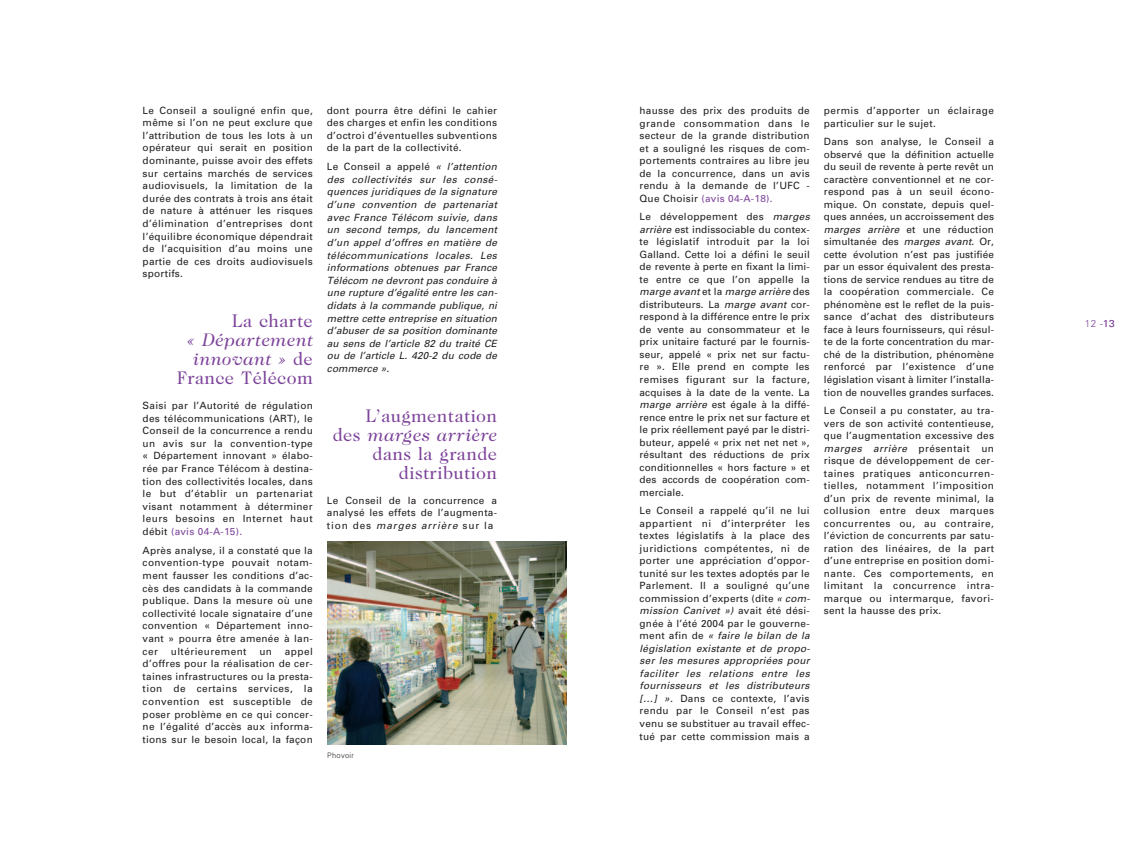
<style>
.page{position:relative;width:1134px;height:851px;background:#fff}
.page>*{position:absolute;margin:0;border:0;box-sizing:border-box;transform-origin:0 0}
.t1{font:18.75px/18.9px "Caslon";letter-spacing:.025em;color:#7d449a;text-align:right}
.t2{font:italic 18.75px/18.9px "Caslon";letter-spacing:.025em;color:#7d449a;text-align:right}
.t3{font:10px/12.5px "Univers";letter-spacing:.025em;color:#231f20;text-align:justify}
.t4{font:italic 10px/12.6px "Univers";letter-spacing:.01em;color:#231f20;text-align:justify}
.t5{font:10px/12.5px "Univers";letter-spacing:.045em;color:#231f20}
.t6{font:300 10px "Univers";color:#7d449a}
.t7{font:300 7.5px "Univers";letter-spacing:.04em;color:#231f20}
.s1{font-style:normal}
.s2{color:#7d449a}
.s3{font-style:italic}
</style>
<div class="page">
<img style="left:327px;top:541px;width:240px;height:203px">
<p class="t3" style="left:143px;top:105px;width:172px">Le Conseil a souligné enfin que, même si l’on ne peut exclure que l’attribution de tous les lots à un opérateur qui serait en position dominante, puisse avoir des effets sur certains marchés de services audiovisuels, la limitation de la durée des contrats à trois ans était de nature à atténuer les risques d’élimination d’entreprises dont l’équilibre économique dépendrait de l’acquisition d’au moins une partie de ces droits audiovisuels sportifs.</p>
<h1 class="t1" style="left:232px;top:311px;width:83px">La charte</h1>
<h1 class="t2" style="left:177px;top:330px;width:138px">« Département innovant » <span class="s1">de<br>France Télécom</span></h1>
<p class="t3" style="left:143px;top:400px;width:172px">Saisi par l’Autorité de régulation des télécommunications (ART), le Conseil de la concurrence a rendu un avis sur la convention-type « Département innovant » élabo&shy;rée par France Télécom à destina&shy;tion des collectivités locales, dans le but d’établir un partenariat visant notamment à déterminer leurs besoins en Internet haut débit <span class="s2">(avis 04-A-15).</span></p>
<p class="t3" style="left:143px;top:544px;width:172px">Après analyse, il a constaté que la convention-type pouvait notam&shy;ment fausser les conditions d’ac&shy;cès des candidats à la commande publique. Dans la mesure où une collectivité locale signataire d’une convention « Département inno&shy;vant » pourra être amenée à lan&shy;cer</p>
<p class="t3" style="left:143px;top:645px;width:172px;text-indent:142px">appel d’offres pour la réalisation de cer&shy;taines infrastructures ou la presta&shy;tion de certains services, la convention est susceptible de poser problème en ce qui concer&shy;ne l’égalité d’accès aux informa&shy;tions sur le besoin local, la façon</p>
<p class="t5" style="left:171px;top:645px;width:77px">ultérieurement</p>
<p class="t3" style="left:259px;top:645px;width:14px">un</p>
<p class="t3" style="left:327px;top:105px;width:172px">dont pourra être défini le cahier des charges et enfin les conditions d’octroi d’éventuelles subventions de la part de la collectivité.</p>
<p class="t4" style="left:327px;top:161px;width:172px"><span class="s1">Le Conseil a appelé</span> « l’attention des collectivités sur les consé&shy;quences juridiques de la signature d’une convention de partenariat avec France Télécom suivie, dans un second temps, du lancement d’un appel d’offres en matière de télécommunications locales. Les informations obtenues par France Télécom ne devront pas conduire à une rupture d’égalité entre les can&shy;didats à la commande publique, ni mettre cette entreprise en situation d’abuser de sa position dominante au sens de l’article 82 du traité CE ou de l’article L. 420-2 du code de commerce ».</p>
<h1 class="t1" style="left:333px;top:406px;width:166px">L’augmentation<br>des <span class="s3">marges arrière </span>dans la grande distribution</h1>
<p class="t3" style="left:327px;top:495px;width:172px">Le Conseil de la concurrence a analysé les effets de l’augmenta&shy;tion des <span class="s3">marges arrière</span> sur la</p>
<p class="t7" style="left:327px;top:752px;width:28px">Phovoir</p>
<p class="t3" style="left:640px;top:105px;width:172px">hausse des prix des produits de grande consommation dans le secteur de la grande distribution et a souligné les risques de com&shy;portements contraires au libre jeu de la concurrence, dans un avis rendu à la demande de l’UFC - Que Choisir <span class="s2">(avis 04-A-18).</span></p>
<p class="t3" style="left:640px;top:211px;width:172px">Le développement des <span class="s3">marges arrière</span> est indissociable du contex&shy;te législatif introduit par la loi Galland. Cette loi a défini le seuil de revente à perte en fixant la limi&shy;te entre ce que l’on appelle la <span class="s3">marge avant</span> et la <span class="s3">marge arrière</span> des distributeurs. La <span class="s3">marge avant</span> cor&shy;respond à la différence entre le prix de vente au consommateur et le prix unitaire facturé par le fournis&shy;seur, appelé « prix net sur factu&shy;re ». Elle prend en compte les remises figurant sur la facture, acquises à la date de la vente. La <span class="s3">marge arrière</span> est égale à la diffé&shy;rence entre le prix net sur facture et le prix réellement payé par le distri&shy;buteur, appelé « prix net net net », résultant des réductions de prix conditionnelles « hors facture » et des accords de coopération com&shy;merciale.</p>
<p class="t3" style="left:640px;top:505px;width:172px">Le Conseil a rappelé qu’il ne lui appartient ni d’interpréter les textes législatifs à la place des juridictions compétentes, ni de porter une appréciation d’oppor&shy;tunité sur les textes adoptés par le Parlement. Il a souligné qu’une commission d’experts (dite <span class="s3">« com&shy;mission Canivet »)</span> avait été dési&shy;gnée à l’été 2004 par le gouverne&shy;ment afin de <span class="s3">« faire le bilan de la législation existante et de propo&shy;ser les mesures appropriées pour faciliter les relations entre les fournisseurs et les distributeurs […] ».</span> Dans ce contexte, l’avis rendu par le Conseil n’est pas venu se substituer au travail effec&shy;tué par cette commission mais a</p>
<p class="t5" style="left:824px;top:105px;width:171px">permis d’apporter un éclairage particulier sur le sujet.</p>
<p class="t3" style="left:824px;top:136px;width:172px">Dans son analyse, le Conseil a observé que la définition actuelle du seuil de revente à perte revêt un caractère conventionnel et ne cor&shy;respond pas à un seuil écono&shy;mique. On constate, depuis quel&shy;ques années, un accroissement des <span class="s3">marges arrière</span> et une réduction simultanée des <span class="s3">marges avant</span>. Or, cette évolution n’est pas justifiée par un essor équivalent des presta&shy;tions de service rendues au titre de la coopération commerciale. Ce phénomène est le reflet de la puis&shy;sance d’achat des distributeurs face à leurs fournisseurs, qui résul&shy;te de la forte concentration du mar&shy;ché de la distribution, phénomène renforcé par l’existence d’une législation visant à limiter l’installa&shy;tion de nouvelles grandes surfaces.</p>
<p class="t3" style="left:824px;top:405px;width:172px">Le Conseil a pu constater, au tra&shy;vers de son activité contentieuse, que l’augmentation excessive des <span class="s3">marges arrière</span> présentait un risque de développement de cer&shy;taines pratiques anticoncurren&shy;tielles, notamment l’imposition d’un prix de revente minimal, la collusion entre deux marques concurrentes ou, au contraire, l’éviction de concurrents par satu&shy;ration des linéaires, de la part d’une entreprise en position domi&shy;nante. Ces comportements, en limitant la concurrence intra&shy;marque ou intermarque, favori&shy;sent la hausse des prix.</p>
<p class="t6" style="left:1085px;top:319px;width:31px">12 -13</p>
</div>
